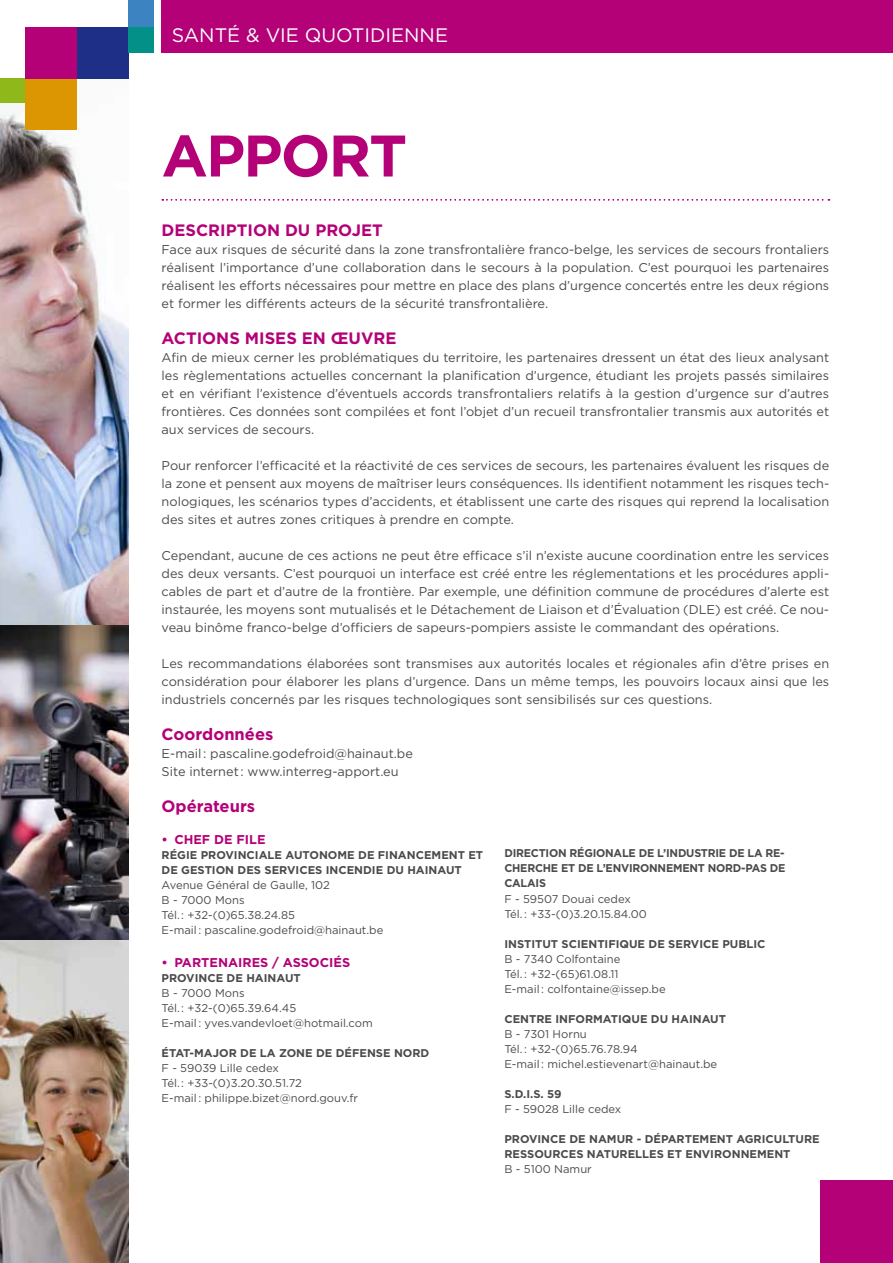
<style>
.page{position:relative;width:893px;height:1263px;background:#fff}
.page>*{position:absolute;margin:0;border:0;box-sizing:border-box;transform-origin:0 0}
.t1{font:700 58.5px "Gotham";letter-spacing:-.03em;color:#b40178}
.t2{font:19.5px "Gotham";color:#fff}
.t3{font:700 16.5px "Gotham";color:#b40178}
.t4{font:12.75px/18px "Gotham";color:#4b4b4d;text-align:justify}
.t5{font:700 12.75px "Gotham";color:#b40178}
.t6{font:11.25px/15px "Gotham";color:#4b4b4d}
.t7{font:700 11.25px/15px "Gotham";color:#4b4b4d}
</style>
<div class="page">
<div style="left:162px;top:0;width:731px;height:53px;background:#b40178"></div>
<div style="left:821px;top:1181px;width:72px;height:82px;background:#b40178"></div>
<img style="left:0;top:78px;width:128px;height:1185px">
<div style="left:0;top:78px;width:26px;height:25px;background:#8fb91a"></div>
<div style="left:26px;top:78px;width:51px;height:52px;background:#dc9601"></div>
<div style="left:26px;top:27px;width:51px;height:51px;background:#b40178"></div>
<div style="left:77px;top:27px;width:51px;height:51px;background:#1d2f86"></div>
<div style="left:128px;top:0;width:26px;height:27px;background:#3c84c1"></div>
<div style="left:128px;top:27px;width:26px;height:26px;background:#029089"></div>
<svg style="left:162px;top:199px;width:667px;height:2px"></svg>
<h2 class="t2" style="left:172px;top:23px;width:278px">Santé &amp; vie quotidienne</h2>
<h1 class="t1" style="left:162px;top:117px;width:247px">APPORT</h1>
<p class="t3" style="left:162px;top:219px;width:223px">DESCRIPTION DU PROJET</p>
<p class="t4" style="left:162px;top:240px;width:669px">Face aux risques de sécurité dans la zone transfrontalière franco-belge, les services de secours frontaliers réalisent l’importance d’une collaboration dans le secours à la population. C’est pourquoi les partenaires réalisent les efforts nécessaires pour mettre en place des plans d’urgence concertés entre les deux régions et former les différents acteurs de la sécurité transfrontalière.</p>
<p class="t3" style="left:162px;top:327px;width:236px">ACTIONS MISES EN ŒUVRE</p>
<p class="t4" style="left:162px;top:348px;width:669px">Afin de mieux cerner les problématiques du territoire, les partenaires dressent un état des lieux analysant les règlementations actuelles concernant la planification d’urgence, étudiant les projets passés similaires et en vérifiant l’existence d’éventuels accords transfrontaliers relatifs à la gestion d’urgence sur d’autres frontières. Ces données sont compilées et font l’objet d’un recueil transfrontalier transmis aux autorités et aux services de secours.</p>
<p class="t4" style="left:162px;top:456px;width:669px">Pour renforcer l’efficacité et la réactivité de ces services de secours, les partenaires évaluent les risques de la zone et pensent aux moyens de maîtriser leurs conséquences. Ils identifient notamment les risques tech&shy;nologiques, les scénarios types d’accidents, et établissent une carte des risques qui reprend la localisation des sites et autres zones critiques à prendre en compte.</p>
<p class="t4" style="left:162px;top:547px;width:669px">Cependant, aucune de ces actions ne peut être efficace s’il n’existe aucune coordination entre les services des deux versants. C’est pourquoi un interface est créé entre les réglementations et les procédures appli&shy;cables de part et d’autre de la frontière. Par exemple, une définition commune de procédures d’alerte est instaurée, les moyens sont mutualisés et le Détachement de Liaison et d’Évaluation (DLE) est créé. Ce nou&shy;veau binôme franco-belge d’officiers de sapeurs-pompiers assiste le commandant des opérations.</p>
<p class="t4" style="left:162px;top:655px;width:669px">Les recommandations élaborées sont transmises aux autorités locales et régionales afin d’être prises en considération pour élaborer les plans d’urgence. Dans un même temps, les pouvoirs locaux ainsi que les industriels concernés par les risques technologiques sont sensibilisés sur ces questions.</p>
<p class="t3" style="left:162px;top:723px;width:113px">COORDONNÉES</p>
<p class="t4" style="left:162px;top:744px;width:253px">E-mail : pascaline.godefroid@hainaut.be<br>Site internet : www.interreg-apport.eu</p>
<p class="t3" style="left:162px;top:795px;width:95px">OPÉRATEURS</p>
<p class="t5" style="left:162px;top:831px;width:106px">• CHEF DE FILE</p>
<p class="t7" style="left:162px;top:847px;width:323px">RÉGIE PROVINCIALE AUTONOME DE FINANCEMENT ET<br>DE GESTION DES SERVICES INCENDIE DU HAINAUT</p>
<p class="t6" style="left:162px;top:877px;width:223px">Avenue Général de Gaulle, 102<br>B - 7000 Mons<br>Tél. : +32-(0)65.38.24.85<br>E-mail : pascaline.godefroid@hainaut.be</p>
<p class="t5" style="left:162px;top:954px;width:190px">• PARTENAIRES / ASSOCIÉS</p>
<p class="t7" style="left:162px;top:970px;width:141px">PROVINCE DE HAINAUT</p>
<p class="t6" style="left:162px;top:985px;width:213px">B - 7000 Mons<br>Tél. : +32-(0)65.39.64.45<br>E-mail : yves.vandevloet@hotmail.com</p>
<p class="t7" style="left:162px;top:1045px;width:268px">ÉTAT-MAJOR DE LA ZONE DE DÉFENSE NORD</p>
<p class="t6" style="left:162px;top:1060px;width:198px">F - 59039 Lille cedex<br>Tél. : +33-(0)3.20.30.51.72<br>E-mail : philippe.bizet@nord.gouv.fr</p>
<p class="t7" style="left:504px;top:846px;width:283px;text-align:justify">DIRECTION RÉGIONALE DE L’I NDUSTRIE DE LA RE-CHERCHE ET DE L’ENVIRONNEMENT NORD-PAS DE CALAIS</p>
<p class="t6" style="left:504px;top:891px;width:144px">F - 59507 Douai cedex<br>Tél. : +33-(0)3.20.15.84.00</p>
<p class="t7" style="left:504px;top:936px;width:263px">I NSTITUT SCIENTIFIQUE DE SERVICE PUBLIC</p>
<p class="t6" style="left:504px;top:951px;width:163px">B - 7340 Colfontaine<br>Tél. : +32-(65)61.08.11<br>E-mail : colfontaine@issep.be</p>
<p class="t7" style="left:504px;top:1011px;width:223px">CENTRE I NFORMATIQUE DU HAINAUT</p>
<p class="t6" style="left:504px;top:1026px;width:214px">B - 7301 Hornu<br>Tél. : +32-(0)65.76.78.94<br>E-mail : michel.estievenart@hainaut.be</p>
<p class="t7" style="left:504px;top:1086px;width:59px">S.D.I .S. 59</p>
<p class="t6" style="left:504px;top:1101px;width:118px">F - 59028 Lille cedex</p>
<p class="t7" style="left:504px;top:1131px;width:317px">PROVINCE DE NAMUR - DÉPARTEMENT AGRICULTURE<br>RESSOURCES NATURELLES ET ENVIRONNEMENT</p>
<p class="t6" style="left:504px;top:1161px;width:89px">B - 5100 Namur</p>
</div>
